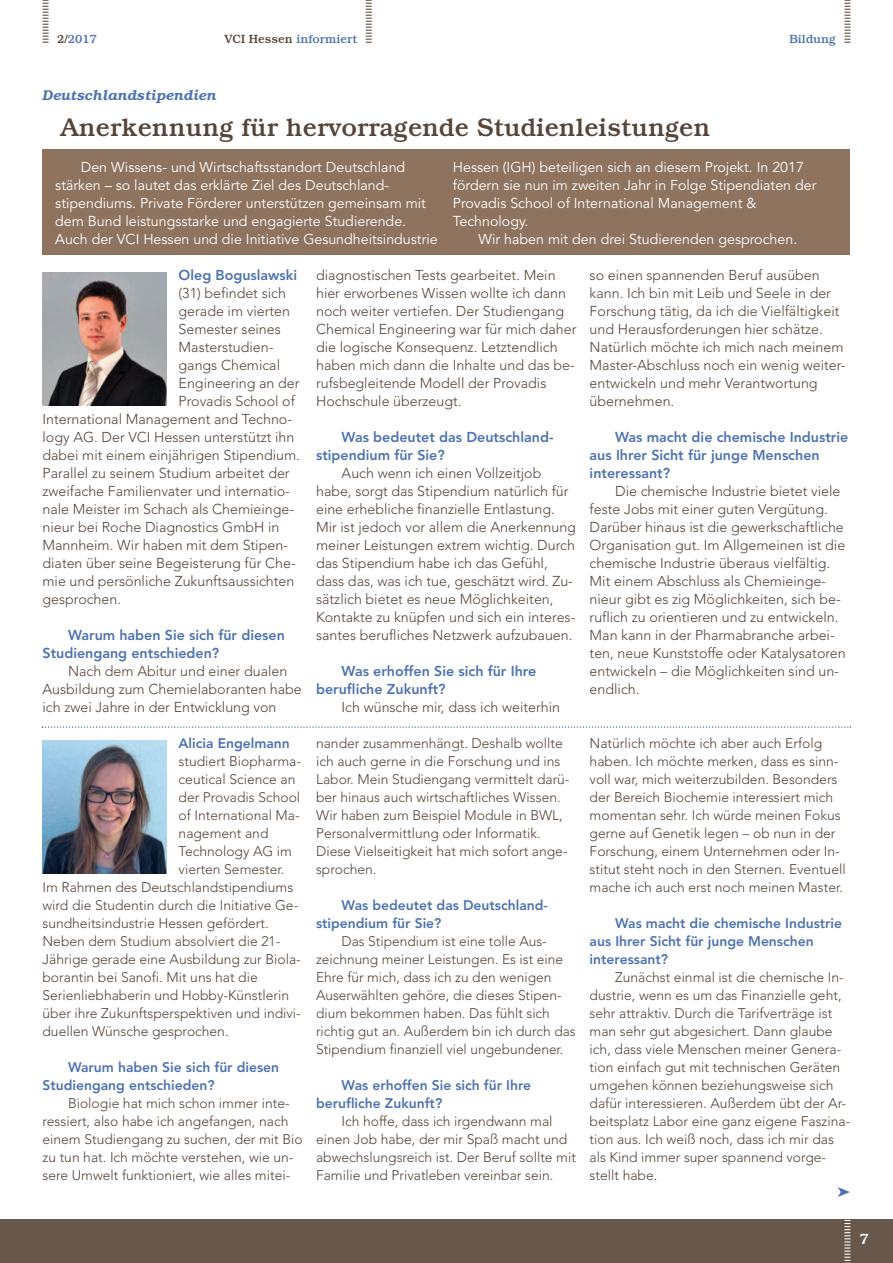
<style>
.page{position:relative;width:893px;height:1263px;background:#fff}
.page>*{position:absolute;margin:0;border:0;box-sizing:border-box;transform-origin:0 0}
.t1{font:500 25.5px "Bookman";color:#564539}
.t2{font:500 15px "Bookman";color:#fff}
.t3{font:300 14.25px/18px "Avenir";color:#564539}
.t4{font:14.25px/18px "Avenir";color:#fff}
.t5{font:800 14.25px/18px "Avenir";color:#4e73b2}
.t6{font:italic 600 14.25px "Bookman";color:#4e73b2}
.t7{font:300 13.8px/18px "Avenir";color:#564539}
.t8{font:800 13.8px/18px "Avenir";color:#4e73b2}
.t9{font:500 12px "Bookman";color:#4e73b2}
.s1{color:#564539}
</style>
<div class="page">
<div style="left:43px;top:149px;width:807px;height:106px;background:#8e735e"></div>
<svg style="left:43px;top:0;width:6px;height:43px"></svg>
<svg style="left:844px;top:0;width:6px;height:43px"></svg>
<svg style="left:366px;top:0;width:6px;height:43px"></svg>
<div style="left:0;top:1220px;width:893px;height:43px;background:#68574b"></div>
<svg style="left:844px;top:1220px;width:6px;height:43px"></svg>
<img style="left:43px;top:273px;width:124px;height:133px">
<img style="left:43px;top:741px;width:124px;height:133px">
<svg style="left:42px;top:726px;width:809px;height:2px"></svg>
<p class="t9" style="left:57px;top:34px;width:41px"><span class="s1">2/</span>2017</p>
<p class="t9" style="left:225px;top:34px;width:134px"><span class="s1">VCI Hessen</span> informiert</p>
<p class="t9" style="left:789px;top:34px;width:48px">Bildung</p>
<p class="t6" style="left:43px;top:89px;width:175px">Deutschlandstipendien</p>
<h1 class="t1" style="left:61px;top:118px;width:651px">Anerkennung für hervor ragende Studienleistungen</h1>
<p class="t4" style="left:55px;top:159px;width:384px;text-indent:26px">Den Wissens- und Wirtschaftsstandort Deutschland stärken – so lautet das erklärte Ziel des Deutschland - stipendiums. Private Förderer unterstützen gemeinsam mit dem Bund leistungsstarke und engagierte Studierende.<br>Auch der VCI Hessen und die Initiative Gesundheitsindustrie</p>
<p class="t4" style="left:453px;top:159px;width:365px">Hessen (IGH) beteiligen sich an diesem Projekt. In 2017 fördern sie nun im zweiten Jahr in Folge Stipendiaten der Provadis School of International Management &amp; Technology.</p>
<p class="t4" style="left:478px;top:231px;width:320px">Wir haben mit den drei Studierenden gesprochen.</p>
<p class="t5" style="left:179px;top:267px;width:120px">Oleg Boguslawski</p>
<p class="t3" style="left:179px;top:285px;width:109px">(31) befindet sich</p>
<p class="t3" style="left:179px;top:303px;width:113px">gerade im vierten</p>
<p class="t3" style="left:179px;top:321px;width:104px">Semester seines</p>
<p class="t3" style="left:179px;top:339px;width:96px">Masterstudien-</p>
<p class="t3" style="left:179px;top:357px;width:103px">gangs Chemical</p>
<p class="t3" style="left:179px;top:375px;width:122px">Engineering an der</p>
<p class="t3" style="left:179px;top:393px;width:118px">Provadis School of</p>
<p class="t3" style="left:43px;top:411px;width:251px">International Management and Techno-</p>
<p class="t3" style="left:43px;top:429px;width:253px">logy AG. Der VCI Hessen unterstützt ihn</p>
<p class="t3" style="left:43px;top:447px;width:259px">dabei mit einem einjährigen Stipendium.</p>
<p class="t3" style="left:43px;top:465px;width:249px">Parallel zu seinem Studium arbeitet der</p>
<p class="t3" style="left:43px;top:483px;width:249px">zweifache Familienvater und internatio-</p>
<p class="t3" style="left:43px;top:501px;width:253px">nale Meister im Schach als Chemieinge-</p>
<p class="t3" style="left:43px;top:519px;width:238px">nieur bei Roche Diagnostics GmbH in</p>
<p class="t3" style="left:43px;top:537px;width:247px">Mannheim. Wir haben mit dem Stipen-</p>
<p class="t3" style="left:43px;top:555px;width:255px">diaten über seine Begeisterung für Che-</p>
<p class="t3" style="left:43px;top:573px;width:253px">mie und persönliche Zukunftsaussichten</p>
<p class="t3" style="left:43px;top:591px;width:80px">gesprochen.</p>
<p class="t5" style="left:43px;top:627px;width:244px;text-indent:26px">Warum haben Sie sich für diesen<br>Studiengang entschieden?</p>
<p class="t3" style="left:43px;top:663px;width:261px;text-indent:26px">Nach dem Abitur und einer dualen<br>Ausbildung zum Chemielaboranten habe ich zwei Jahre in der Entwicklung von</p>
<p class="t8" style="left:179px;top:735px;width:113px">Alicia Engelmann</p>
<p class="t7" style="left:179px;top:753px;width:124px">studiert Biopharma-</p>
<p class="t7" style="left:179px;top:771px;width:118px">ceutical Science an</p>
<p class="t7" style="left:179px;top:789px;width:123px">der Provadis School</p>
<p class="t7" style="left:179px;top:807px;width:123px">of International Ma-</p>
<p class="t7" style="left:179px;top:825px;width:91px">nagement and</p>
<p class="t7" style="left:179px;top:843px;width:115px">Technology AG im</p>
<p class="t7" style="left:179px;top:861px;width:107px">vierten Semester.</p>
<p class="t7" style="left:43px;top:879px;width:252px">Im Rahmen des Deutschlandstipendiums</p>
<p class="t7" style="left:43px;top:897px;width:257px">wird die Studentin durch die Initiative Ge-</p>
<p class="t7" style="left:43px;top:915px;width:228px">sundheitsindustrie Hessen gefördert.</p>
<p class="t7" style="left:43px;top:933px;width:239px">Neben dem Studium absolviert die 21-</p>
<p class="t7" style="left:43px;top:951px;width:260px">Jährige gerade eine Ausbildung zur Biola-</p>
<p class="t7" style="left:43px;top:969px;width:217px">borantin bei Sanofi. Mit uns hat die</p>
<p class="t7" style="left:43px;top:987px;width:248px">Serienliebhaberin und Hobby-Künstlerin</p>
<p class="t7" style="left:43px;top:1005px;width:260px">über ihre Zukunftsperspektiven und indivi-</p>
<p class="t7" style="left:43px;top:1023px;width:188px">duellen Wünsche gesprochen.</p>
<p class="t8" style="left:43px;top:1059px;width:238px;text-indent:26px">Warum haben Sie sich für diesen<br>Studiengang entschieden?</p>
<p class="t7" style="left:43px;top:1095px;width:262px;text-indent:26px">Biologie hat mich schon immer inte&shy;ressiert, also habe ich angefangen, nach einem Studiengang zu suchen, der mit Bio zu tun hat. Ich möchte verstehen, wie un&shy;sere Umwelt funktioniert, wie alles mitei-</p>
<p class="t3" style="left:316px;top:267px;width:262px">diagnostischen Tests gearbeitet. Mein hier erworbenes Wissen wollte ich dann noch weiter vertiefen. Der Studiengang Chemical Engineering war für mich daher die logische Konsequenz. Letztendlich haben mich dann die Inhalte und das be&shy;rufsbegleitende Modell der Provadis Hochschule überzeugt.</p>
<p class="t5" style="left:316px;top:429px;width:239px;text-indent:26px">Was bedeutet das Deutschland - stipendium für Sie?</p>
<p class="t3" style="left:316px;top:465px;width:261px;text-indent:26px">Auch wenn ich einen Vollzeitjob habe, sorgt das Stipendium natürlich für eine erhebliche finanzielle Entlastung.<br>Mir ist jedoch vor allem die Anerkennung meiner Leistungen extrem wichtig. Durch das Stipendium habe ich das Gefühl, dass das, was ich tue, geschätzt wird. Zu&shy;sätzlich bietet es neue Möglichkeiten, Kontakte zu knüpfen und sich ein interes&shy;santes berufliches Netzwerk aufzubauen.</p>
<p class="t5" style="left:316px;top:663px;width:222px;text-indent:26px">Was erhoffen Sie sich für Ihre beruf liche Zukunft?</p>
<p class="t3" style="left:342px;top:699px;width:220px">Ich wünsche mir, dass ich weiterhin</p>
<p class="t7" style="left:316px;top:735px;width:255px">nander zusammenhängt. Deshalb wollte ich auch gerne in die Forschung und ins Labor. Mein Studiengang vermittelt darü&shy;ber hinaus auch wirtschaftliches Wissen.<br>Wir haben zum Beispiel Module in BWL, Personalvermittlung oder Informatik.<br>Diese Vielseitigkeit hat mich sofort ange&shy;sprochen.</p>
<p class="t8" style="left:316px;top:897px;width:233px;text-indent:26px">Was bedeutet das Deutschland - stipendium für Sie?</p>
<p class="t7" style="left:316px;top:933px;width:261px;text-indent:26px">Das Stipendium ist eine tolle Aus&shy;zeichnung meiner Leistungen. Es ist eine Ehre für mich, dass ich zu den wenigen Auserwählten gehöre, die dieses Stipen&shy;dium bekommen haben. Das fühlt sich richtig gut an. Außerdem bin ich durch das Stipendium finanziell viel ungebundener.</p>
<p class="t8" style="left:316px;top:1077px;width:217px;text-indent:26px">Was erhoffen Sie sich für Ihre berufliche Zukunft?</p>
<p class="t7" style="left:316px;top:1113px;width:261px;text-indent:26px">Ich hoffe, dass ich irgendwann mal einen Job habe, der mir Spaß macht und abwechslungsreich ist. Der Beruf sollte mit Familie und Privatleben vereinbar sein.</p>
<p class="t3" style="left:590px;top:267px;width:257px">so einen spannenden Beruf ausüben kann. Ich bin mit Leib und Seele in der Forschung tätig, da ich die Vielfältigkeit und Herausforderungen hier schätze.<br>Natürlich möchte ich mich nach meinem Master-Abschluss noch ein wenig weiter&shy;entwickeln und mehr Verantwortung übernehmen.</p>
<p class="t5" style="left:590px;top:429px;width:260px;text-indent:26px">Was macht die chemische Industrie aus Ihrer Sicht für junge Menschen interessant?</p>
<p class="t3" style="left:590px;top:483px;width:258px;text-indent:26px">Die chemische Industrie bietet viele feste Jobs mit einer guten Vergütung.<br>Darüber hinaus ist die gewerkschaftliche Organisation gut. Im Allgemeinen ist die chemische Industrie überaus vielfältig.<br>Mit einem Abschluss als Chemieinge&shy;nieur gibt es zig Möglichkeiten, sich be&shy;ruflich zu orientieren und zu entwickeln.<br>Man kann in der Pharmabranche arbei&shy;ten, neue Kunststoffe oder Katalysatoren entwickeln – die Möglichkeiten sind un&shy;endlich.</p>
<p class="t7" style="left:590px;top:735px;width:258px">Natürlich möchte ich aber auch Erfolg haben. Ich möchte merken, dass es sinn&shy;voll war, mich weiterzubilden. Besonders der Bereich Biochemie interessiert mich momentan sehr. Ich würde meinen Fokus gerne auf Genetik legen – ob nun in der Forschung, einem Unternehmen oder In&shy;stitut steht noch in den Sternen. Eventuell mache ich auch erst noch meinen Master.</p>
<p class="t8" style="left:590px;top:915px;width:254px;text-indent:26px">Was macht die chemische Industrie aus Ihrer Sicht für junge Menschen interessant?</p>
<p class="t7" style="left:590px;top:969px;width:262px;text-indent:26px">Zunächst einmal ist die chemische In&shy;dustrie, wenn es um das Finanzielle geht, sehr attraktiv. Durch die Tarifverträge ist man sehr gut abgesichert. Dann glaube ich, dass viele Menschen meiner Genera&shy;tion einfach gut mit technischen Geräten umgehen können beziehungsweise sich dafür interessieren. Außerdem übt der Ar&shy;beitsplatz Labor eine ganz eigene Faszina&shy;tion aus. Ich weiß noch, dass ich mir das als Kind immer super spannend vorge&shy;stellt habe.</p>
<p class="t2" style="left:860px;top:1233px;width:11px">7</p>
</div>
